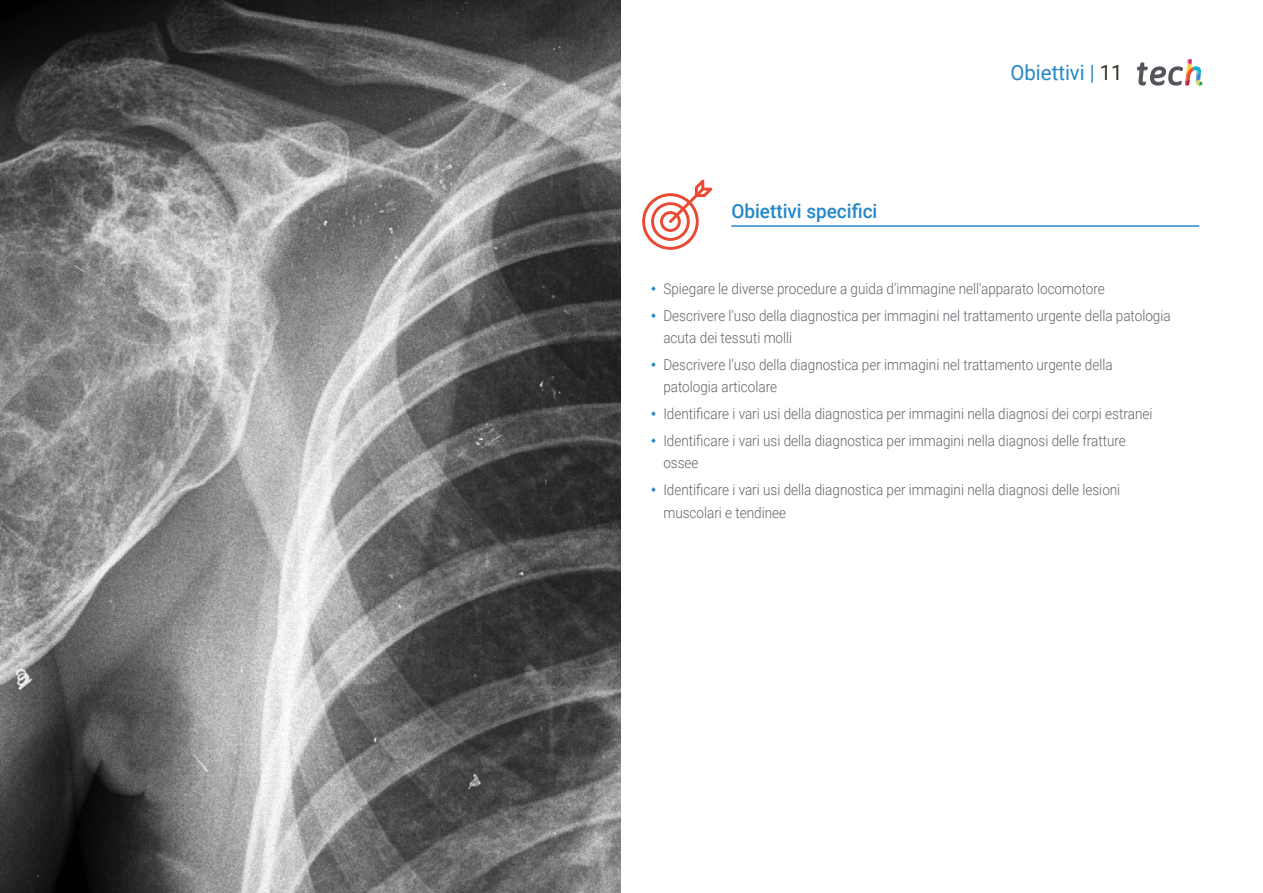
<style>
.page{position:relative;width:1263px;height:893px;background:#fff}
.page>*{position:absolute;margin:0;border:0;box-sizing:border-box;transform-origin:0 0}
.t1{font:21px "Roboto";color:#2488c9}
.t2{font:500 19.5px "Roboto";color:#2488c9}
.t3{font:300 15px/26.7px "Roboto";color:#61646a;scale:.9 1}
.s1{color:#312e20}
</style>
<div class="page">
<img style="left:0;top:0;width:621px;height:893px">
<svg style="left:1137px;top:59px;width:65px;height:27px"></svg>
<svg style="left:642px;top:180px;width:70px;height:70px"></svg>
<hr style="left:731px;top:226px;width:468px;height:1px;background:#2488c9">
<h2 class="t2" style="left:731px;top:197px;width:147px">Obiettivi specifici</h2>
<h1 class="t1" style="left:1010px;top:57px;width:114px">Obiettivi | <span class="s1">11</span></h1>
<p class="t3" style="left:663px;top:275px;width:565px">Spiegare le diverse procedure a guida d'immagine nell'apparato locomotore<br>Descrivere l'uso della diagnostica per immagini nel trattamento urgente della patologia</p>
<p class="t3" style="left:663px;top:324px;width:501px">acuta dei tessuti molli<br>Descrivere l'uso della diagnostica per immagini nel trattamento urgente della</p>
<p class="t3" style="left:663px;top:373px;width:545px">patologia articolare<br>Identificare i vari usi della diagnostica per immagini nella diagnosi dei corpi estranei<br>Identificare i vari usi della diagnostica per immagini nella diagnosi delle fratture</p>
<p class="t3" style="left:663px;top:449px;width:509px">ossee<br>Identificare i vari usi della diagnostica per immagini nella diagnosi delle lesioni</p>
<p class="t3" style="left:663px;top:498px;width:138px">muscolari e tendinee</p>
</div>
